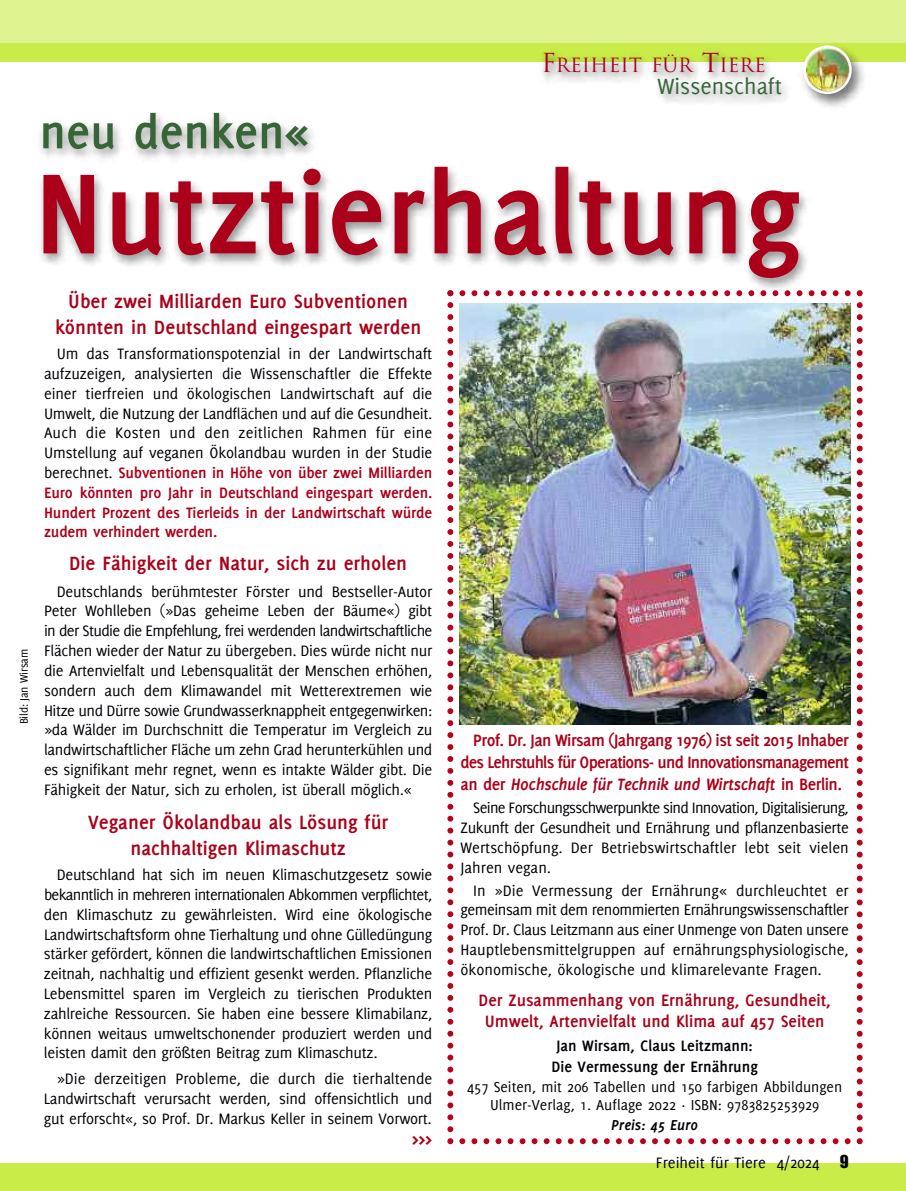
<style>
.page{position:relative;width:906px;height:1191px;background:#fff}
.page>*{position:absolute;margin:0;border:0;box-sizing:border-box;transform-origin:0 0}
.t1{font:700 124.5px "Delicious";color:#aa0019}
.t2{font:700 51px "Delicious";color:#376538}
.t3{font:24px "Delicious";color:#376538}
.t4{font:700 22.5px "Delicious";color:#aa0019}
.t5{font:700 21px/25.5px "Delicious";color:#aa0019;text-align:center}
.t6{font:19.2px "Trajan";color:#aa0019}
.t7{font:700 18px/21.8px "Delicious";color:#aa0019;text-align:center}
.t8{font:16.5px/19.8px "Delicious";letter-spacing:-.01em;color:#000006;text-align:justify}
.t9{font:700 16.5px/20.9px "Delicious";color:#000006;text-align:center}
.t10{font:15.75px/18.9px "Delicious";color:#000006;text-align:center}
.t11{font:italic 700 15.75px "Delicious";color:#000006}
.t12{font:12px "Delicious";letter-spacing:-.02em;color:#000006}
.s1{font-size:25.5px}
.s2{font-weight:700;color:#aa0019}
.s3{font-style:italic}
.s4{font-family:"Impact"}
</style>
<div class="page">
<div style="left:0;top:1163px;width:906px;height:28px;background:#c9ec48"></div>
<div style="left:0;top:0;width:906px;height:44px;background:#dff391"></div>
<div style="left:0;top:43px;width:906px;height:18px;background:#c9ec48"></div>
<img style="left:496px;top:52px;width:300px;height:41px">
<img style="left:796px;top:53px;width:75px;height:40px">
<img style="left:803px;top:45px;width:48px;height:48px">
<img style="left:40px;top:93px;width:823px;height:214px">
<svg style="left:447px;top:290px;width:415px;height:854px"></svg>
<img style="left:459px;top:304px;width:391px;height:420px">
<p class="t12" style="left:20px;top:724px;width:77px;rotate:-90deg">Bild: Jan Wirsam</p>
<p class="t6" style="left:541px;top:54px;width:226px"><span class="s1">F</span>REIHEIT FÜR <span class="s1">T</span>IERE</p>
<h3 class="t3" style="left:657px;top:77px;width:126px">Wissenschaft</h3>
<h2 class="t2" style="left:39px;top:113px;width:272px">neu denken«</h2>
<h1 class="t1" style="left:34px;top:167px;width:768px">Nutztierhaltung</h1>
<p class="t5" style="left:55px;top:290px;width:368px">Über zwei Milliarden Euro Subventionen könnten in Deutschland eingespart werden</p>
<p class="t8" style="left:44px;top:345px;width:390px;text-indent:13px">Um das Transformationspotenzial in der Landwirtschaft aufzuzeigen, analysierten die Wissenschaftler die Effekte einer tierfreien und ökologischen Landwirtschaft auf die Umwelt, die Nutzung der Landflächen und auf die Gesundheit.<br>Auch die Kosten und den zeitlichen Rahmen für eine Umstellung auf veganen Ökolandbau wurden in der Studie berechnet. <span class="s2">Subventionen in Höhe von über zwei Milliarden Euro könnten pro Jahr in Deutschland eingespart werden.<br>Hundert Prozent des Tierleids in der Landwirtschaft würde zudem verhindert werden.</span></p>
<p class="t5" style="left:69px;top:551px;width:339px">Die Fähigkeit der Natur, sich zu erholen</p>
<p class="t8" style="left:44px;top:582px;width:390px;text-indent:13px">Deutschlands berühmtester Förster und Bestseller-Autor Peter Wohlleben (»Das geheime Leben der Bäume«) gibt in der Studie die Empfehlung, frei werdenden landwirtschaftliche Flächen wieder der Natur zu übergeben. Dies würde nicht nur die Artenvielfalt und Lebensqualität der Menschen erhöhen, sondern auch dem Klimawandel mit Wetterextremen wie Hitze und Dürre sowie Grundwasserknappheit entgegenwirken: »da Wälder im Durchschnitt die Temperatur im Vergleich zu landwirtschaftlicher Fläche um zehn Grad herunterkühlen und es signifikant mehr regnet, wenn es intakte Wälder gibt. Die Fähigkeit der Natur, sich zu erholen, ist überall möglich.«</p>
<p class="t5" style="left:88px;top:810px;width:301px;line-height:26.2px">Veganer Ökolandbau als Lösung für nachhaltigen Klimaschutz</p>
<p class="t8" style="left:44px;top:866px;width:390px;text-indent:13px">Deutschland hat sich im neuen Klimaschutzgesetz sowie bekanntlich in mehreren internationalen Abkommen verpflichtet, den Klimaschutz zu gewährleisten. Wird eine ökologische Landwirtschaftsform ohne Tierhaltung und ohne Gülledüngung stärker gefördert, können die landwirtschaftlichen Emissionen zeitnah, nachhaltig und effizient gesenkt werden. Pflanzliche Lebensmittel sparen im Vergleich zu tierischen Produkten zahlreiche Ressourcen. Sie haben eine bessere Klimabilanz, können weitaus umweltschonender produziert werden und leisten damit den größten Beitrag zum Klimaschutz.</p>
<p class="t8" style="left:44px;top:1070px;width:390px;text-indent:13px">»Die derzeitigen Probleme, die durch die tierhaltende Landwirtschaft verursacht werden, sind offensichtlich und gut erforscht«, so Prof. Dr. Markus Keller in seinem Vorwort.</p>
<p class="t7" style="left:460px;top:731px;width:390px;text-align:justify;text-indent:13px">Prof. Dr. Jan Wirsam (Jahrgang 1976) ist seit 2015 Inhaber des Lehrstuhls für Operations- und Innovationsmanagement an der <span class="s3">Hochschule für Technik und Wirtschaft</span> in Berlin.</p>
<p class="t8" style="left:460px;top:799px;width:390px;text-indent:13px">Seine Forschungsschwerpunkte sind Innovation, Digitalisierung, Zukunft der Gesundheit und Ernährung und pflanzenbasierte Wertschöpfung. Der Betriebswirtschaftler lebt seit vielen Jahren vegan.</p>
<p class="t8" style="left:460px;top:881px;width:390px;text-indent:13px">In »Die Vermessung der Ernährung« durchleuchtet er gemeinsam mit dem renommierten Ernährungswissenschaftler Prof. Dr. Claus Leitzmann aus einer Unmenge von Daten unsere Hauptlebensmittelgruppen auf ernährungsphysiologische, ökonomische, ökologische und klimarelevante Fragen.</p>
<p class="t7" style="left:478px;top:990px;width:354px">Der Zusammenhang von Ernährung, Gesundheit,<br>Umwelt, Artenvielfalt und Klima auf 457 Seiten</p>
<p class="t9" style="left:551px;top:1036px;width:208px">Jan Wirsam, Claus Leitzmann:<br>Die Vermessung der Ernährung</p>
<p class="t10" style="left:467px;top:1078px;width:376px">457 Seiten, mit 206 Tabellen und 150 farbigen Abbildungen<br>Ulmer-Verlag, 1. Auflage 2022 · ISBN: 9783825253929</p>
<p class="t11" style="left:611px;top:1118px;width:88px">Preis: 45 Euro</p>
<h3 class="t4" style="left:412px;top:1130px;width:22px">&gt;&gt;&gt;</h3>
<p class="t8" style="left:656px;top:1154px;width:194px">Freiheit für Tiere 4/2024 <span class="s4">9</span></p>
</div>
